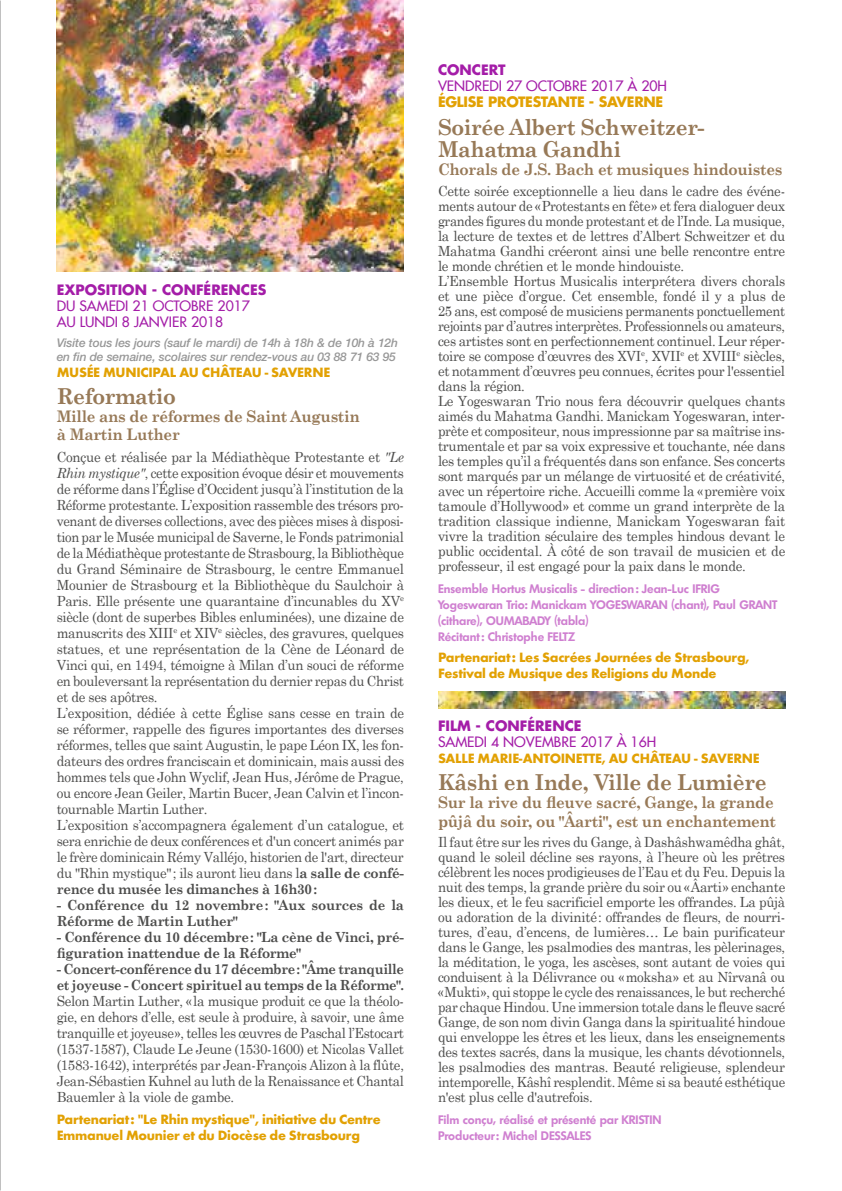
<style>
.page{position:relative;width:842px;height:1191px;background:#fff}
.page>*{position:absolute;margin:0;border:0;box-sizing:border-box;transform-origin:0 0}
.t1{font:700 22px/22px "Century Schoolbook";letter-spacing:-.02em;color:#977957;scale:.95 1}
.t2{font:700 16px/18px "Century Schoolbook";letter-spacing:-.02em;color:#977957;scale:.95 1}
.t3{font:14px/16px "Century Schoolbook";letter-spacing:-.02em;color:#4d4d4c;scale:.95 1}
.t4{font:14px/15px "Century Schoolbook";letter-spacing:-.02em;color:#4d4d4c;text-align:justify;scale:.94 1}
.t5{font:700 14px/16px "Futura T";letter-spacing:-.02em;color:#e2a103}
.t6{font:700 14px/16px "Century Schoolbook";letter-spacing:-.02em;color:#4d4d4c;scale:.95 1}
.t7{font:700 14px/16px "Century Schoolbook";letter-spacing:-.02em;color:#4d4d4c;scale:.93 1}
.t8{font:500 14px/16px "Futura Com";color:#a41da8}
.t9{font:700 14px "Futura Com";color:#a41da8}
.t10{font:700 14px "Futura Com";letter-spacing:-.02em;color:#e2a103}
.t11{font:600 12px/16px "Limerick";color:#cf7fd0}
.t12{font:italic 500 12px/14px "Helvetica Neue";letter-spacing:-.01em;color:#989898}
.s1{font-style:italic}
.s2{font-weight:700}
</style>
<div class="page">
<img style="left:438px;top:692px;width:347px;height:17px">
<img style="left:57px;top:0;width:347px;height:272px">
<p class="t9" style="left:57px;top:279px;width:211px">EXPOSITION - CONFÉRENCES</p>
<p class="t8" style="left:57px;top:297px;width:195px">DU SAMEDI 21 OCTOBRE 2017<br>AU LUNDI 8 JANVIER 2018</p>
<p class="t12" style="left:57px;top:335px;width:343px">Visite tous les jours (sauf le mardi) de 14h à 18h &amp; de 10h à 12h en fin de semaine, scolaires sur rendez-vous au 03 88 71 63 95</p>
<p class="t5" style="left:57px;top:364px;width:275px">MUSÉE MUNICIPAL AU CHÂTEAU - SAVERNE</p>
<h1 class="t1" style="left:57px;top:385px;width:127px">Reformatio</h1>
<p class="t2" style="left:57px;top:407px;width:321px">Mille ans de réformes de Saint Augustin à Martin Luther</p>
<p class="t3" style="left:57px;top:448px;width:367px">Conçue et réalisée par la Médiathèque Protestante et <span class="s1">"Le Rhin mystique"</span>, cette exposition évoque désir et mouvements de réforme dans l’Église d’Occident jusqu’à l’institution de la Réforme protestante. L’exposition rassemble des trésors pro&shy;venant de diverses collections, avec des pièces mises à disposi&shy;tion par le Musée municipal de Saverne, le Fonds patrimonial de la Médiathèque protestante de Strasbourg, la Bibliothèque du Grand Séminaire de Strasbourg, le centre Emmanuel Mounier de Strasbourg et la Bibliothèque du Saulchoir à Paris. Elle présente une quarantaine d’incunables du XV<sup>e </sup>siècle (dont de superbes Bibles enluminées), une dizaine de manuscrits des XIII<sup>e</sup> et XIV<sup>e</sup> siècles, des gravures, quelques statues, et une représentation de la Cène de Léonard de Vinci qui, en 1494, témoigne à Milan d’un souci de réforme en bouleversant la représentation du dernier repas du Christ et de ses apôtres.<br>L’exposition, dédiée à cette Église sans cesse en train de se réformer, rappelle des figures importantes des diverses réformes, telles que saint Augustin, le pape Léon IX, les fon&shy;dateurs des ordres franciscain et dominicain, mais aussi des hommes tels que John Wyclif, Jean Hus, Jérôme de Prague, ou encore Jean Geiler, Martin Bucer, Jean Calvin et l’incon&shy;tournable Martin Luther.<br>L’exposition s’accompagnera également d’un catalogue, et sera enrichie de deux conférences et d'un concert animés par le frère dominicain Rémy Valléjo, historien de l'art, directeur du "Rhin mystique"; ils auront lieu dans l<span class="s2">a salle de confé&shy;rence du musée les dimanches à 16h30:</span></p>
<p class="t6" style="left:57px;top:897px;width:367px">- Conférence du 12 novembre: "Aux sources de la<br>Réforme de Martin Luther"</p>
<p class="t6" style="left:57px;top:929px;width:367px">- Conférence du 10 décembre: "La cène de Vinci, pré&shy;figuration inattendue de la Réforme"</p>
<p class="t7" style="left:57px;top:961px;width:375px">- Concert-conférence du 17 décembre: "Âme tranquille et joyeuse - Concert spirituel au temps de la Réforme".</p>
<p class="t3" style="left:57px;top:992px;width:367px;text-align:justify">Selon Martin Luther, «la musique produit ce que la théolo&shy;gie, en dehors d’elle, est seule à produire, à savoir, une âme tranquille et joyeuse», telles les œuvres de Paschal l’Estocart (1537-1587), Claude Le Jeune (1530-1600) et Nicolas Vallet (1583-1642), interprétés par Jean-François Alizon à la flûte, Jean-Sébastien Kuhnel au luth de la Renaissance et Chantal Bauemler à la viole de gambe.</p>
<p class="t5" style="left:57px;top:1111px;width:326px">Partenariat: "Le Rhin mystique", initiative du Centre<br>Emmanuel Mounier et du Diocèse de Strasbourg</p>
<p class="t9" style="left:438px;top:59px;width:69px">CONCERT</p>
<p class="t8" style="left:438px;top:77px;width:230px">VENDREDI 27 OCTOBRE 2017 À 20H</p>
<p class="t10" style="left:438px;top:91px;width:227px">ÉGLISE PROTESTANTE - SAVERNE</p>
<h1 class="t1" style="left:438px;top:116px;width:282px">Soirée Albert Schweitzer-<br>Mahatma Gandhi</h1>
<p class="t2" style="left:438px;top:160px;width:364px">Chorals de J.S. Bach et musiques hindouistes</p>
<p class="t3" style="left:438px;top:183px;width:367px;line-height:15px">Cette soirée exceptionnelle a lieu dans le cadre des événe&shy;ments autour de «Protestants en fête» et fera dialoguer deux grandes figures du monde protestant et de l’Inde. La musique, la lecture de textes et de lettres d’Albert Schweitzer et du Mahatma Gandhi créeront ainsi une belle rencontre entre le monde chrétien et le monde hindouiste.<br>L’Ensemble Hortus Musicalis interprétera divers chorals et une pièce d’orgue. Cet ensemble, fondé il y a plus de 25 ans, est composé de musiciens permanents ponctuellement rejoints par d’autres interprètes. Professionnels ou amateurs, ces artistes sont en perfectionnement continuel. Leur réper&shy;toire se compose d’œuvres des XVI<sup>e</sup>, XVII<sup>e</sup> et XVIII<sup>e</sup> siècles, et notamment d’œuvres peu connues, écrites pour l'essentiel dans la région.<br>Le Yogeswaran Trio nous fera découvrir quelques chants aimés du Mahatma Gandhi. Manickam Yogeswaran, inter&shy;prète et compositeur, nous impressionne par sa maîtrise ins&shy;trumentale et par sa voix expressive et touchante, née dans les temples qu’il a fréquentés dans son enfance. Ses concerts sont marqués par un mélange de virtuosité et de créativité, avec un répertoire riche. Accueilli comme la «première voix tamoule d’Hollywood» et comme un grand interprète de la tradition classique indienne, Manickam Yogeswaran fait vivre la tradition séculaire des temples hindous devant le public occidental. À côté de son travail de musicien et de professeur, il est engagé pour la paix dans le monde.</p>
<p class="t11" style="left:438px;top:580px;width:341px">Ensemble Hortus Musicalis - direction: Jean-Luc IFRIG Yogeswaran Trio: Manickam YOGESWARAN (chant), Paul GRANT (cithare), OUMABADY (tabla)<br>Récitant: Christophe FELTZ</p>
<p class="t5" style="left:438px;top:649px;width:313px">Partenariat: Les Sacrées Journées de Strasbourg,<br>Festival de Musique des Religions du Monde</p>
<p class="t9" style="left:438px;top:714px;width:145px">FILM - CONFÉRENCE</p>
<p class="t8" style="left:438px;top:733px;width:220px">SAMEDI 4 NOVEMBRE 2017 À 16H</p>
<p class="t5" style="left:438px;top:750px;width:323px">SALLE MARIE-ANTOINETTE, AU CHÂTEAU - SAVERNE</p>
<h1 class="t1" style="left:438px;top:771px;width:348px">Kâshi en Inde, Ville de Lumière</h1>
<p class="t2" style="left:438px;top:793px;width:357px">Sur la rive du fleuve sacré, Gange, la grande pûjâ du soir, ou "Âarti", est un enchantement</p>
<p class="t4" style="left:438px;top:834px;width:371px">Il faut être sur les rives du Gange, à Dashâshwamêdha ghât, quand le soleil décline ses rayons, à l’heure où les prêtres célèbrent les noces prodigieuses de l’Eau et du Feu. Depuis la nuit des temps, la grande prière du soir ou «Âarti» enchante les dieux, et le feu sacrificiel emporte les offrandes. La pûjà ou adoration de la divinité: offrandes de fleurs, de nourri&shy;tures, d’eau, d’encens, de lumières… Le bain purificateur dans le Gange, les psalmodies des mantras, les pèlerinages, la méditation, le yoga, les ascèses, sont autant de voies qui conduisent à la Délivrance ou «moksha» et au Nîrvanâ ou «Mukti», qui stoppe le cycle des renaissances, le but recherché par chaque Hindou. Une immersion totale dans le fleuve sacré Gange, de son nom divin Ganga dans la spiritualité hindoue qui enveloppe les êtres et les lieux, dans les enseignements des textes sacrés, dans la musique, les chants dévotionnels, les psalmodies des mantras. Beauté religieuse, splendeur intemporelle, Kâshî resplendit. Même si sa beauté esthétique n'est plus celle d'autrefois.</p>
<p class="t11" style="left:438px;top:1111px;width:225px">Film conçu, réalisé et présenté par KRISTIN<br>Producteur: Michel DESSALES</p>
</div>
